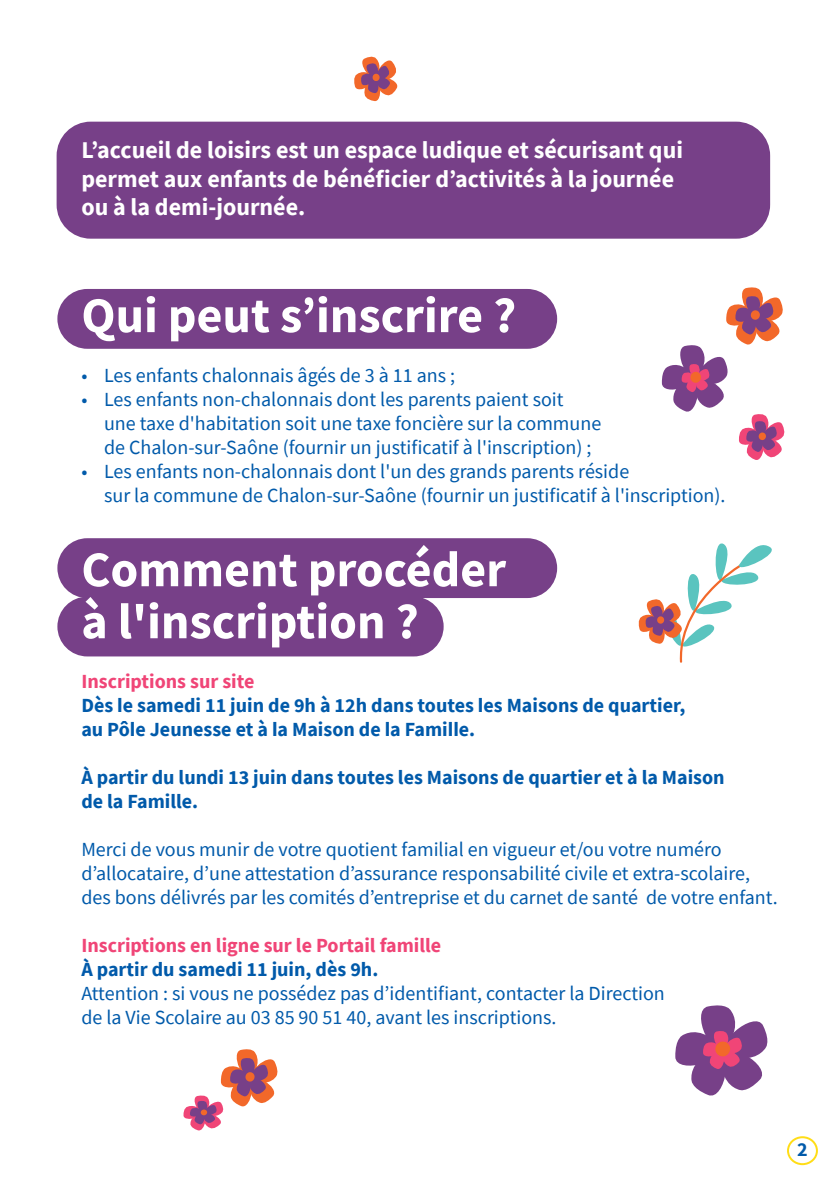
<style>
.page{position:relative;width:840px;height:1191px;background:#fff}
.page>*{position:absolute;margin:0;border:0;box-sizing:border-box;transform-origin:0 0}
.t1{font:700 50px/52px "Source Sans Pro";color:#fff}
.t2{font:700 24px/28.8px "Source Sans Pro";color:#fff}
.t3{font:20px/24px "Source Sans Pro";color:#015aaa}
.t4{font:700 20px/24px "Source Sans Pro";color:#015aaa}
.t5{font:700 20px "Source Sans Pro";color:#f04577}
</style>
<div class="page">
<div style="left:57px;top:596px;width:386px;height:60px;background:#774088;border-radius:30px"></div>
<div style="left:57px;top:538px;width:500px;height:60px;background:#774088;border-radius:30px"></div>
<div style="left:57px;top:289px;width:500px;height:60px;background:#774088;border-radius:30px"></div>
<div style="left:57px;top:122px;width:712px;height:117px;background:#774088;border-radius:34px"></div>
<div style="left:786px;top:1136px;width:31px;height:29px;border:2px solid #ffdd17;border-radius:50%"></div>
<svg style="left:661px;top:287px;width:124px;height:173px"></svg>
<div style="left:758px;top:432px;width:7px;height:8px;background:#f2682a;border-radius:50%"></div>
<svg style="left:183px;top:1049px;width:95px;height:82px"></svg>
<svg style="left:245px;top:1071px;width:10px;height:11px"></svg>
<svg style="left:675px;top:1005px;width:93px;height:91px"></svg>
<svg style="left:354px;top:56px;width:44px;height:46px"></svg>
<svg style="left:638px;top:543px;width:134px;height:120px"></svg>
<p class="t2" style="left:81px;top:135px;width:602px">L’accueil de loisirs est un espace ludique et sécurisant qui permet aux enfants de bénéficier d’activités à la journée ou à la demi-journée.</p>
<h1 class="t1" style="left:81px;top:289px;width:436px">Qui peut s’inscrire ?</h1>
<p class="t3" style="left:81px;top:363px;width:375px">• Les enfants chalonnais âgés de 3 à 11 ans ;</p>
<p class="t3" style="left:104px;top:387px;width:498px;text-indent:-23px">• Les enfants non-chalonnais dont les parents paient soit<br>une taxe d'habitation soit une taxe foncière sur la commune de Chalon-sur-Saône (fournir un justificatif à l'inscription) ;</p>
<p class="t3" style="left:104px;top:459px;width:622px;text-indent:-23px">• Les enfants non-chalonnais dont l'un des grands parents réside<br>sur la commune de Chalon-sur-Saône (fournir un justificatif à l'inscription).</p>
<h1 class="t1" style="left:81px;top:543px;width:426px">Comment procéder à l'inscription ?</h1>
<p class="t5" style="left:81px;top:668px;width:174px">Inscriptions sur site</p>
<p class="t4" style="left:81px;top:693px;width:605px">Dès le samedi 11 juin de 9h à 12h dans toutes les Maisons de quartier, au Pôle Jeunesse et à la Maison de la Famille.</p>
<p class="t4" style="left:81px;top:765px;width:644px">À partir du lundi 13 juin dans toutes les Maisons de quartier et à la Maison de la Famille.</p>
<p class="t3" style="left:81px;top:837px;width:697px">Merci de vous munir de votre quotient familial en vigueur et/ou votre numéro d’allocataire, d’une attestation d’assurance responsabilité civile et extra-scolaire, des bons délivrés par les comités d’entreprise et du carnet de santé de votre enfant.</p>
<p class="t5" style="left:81px;top:932px;width:361px">Inscriptions en ligne sur le Portail famille</p>
<p class="t4" style="left:81px;top:957px;width:298px">À partir du samedi 11 juin, dès 9h.</p>
<p class="t3" style="left:81px;top:981px;width:584px">Attention : si vous ne possédez pas d’identifiant, contacter la Direction de la Vie Scolaire au 03 85 90 51 40, avant les inscriptions.</p>
<p class="t4" style="left:796px;top:1137px;width:12px">2</p>
</div>
